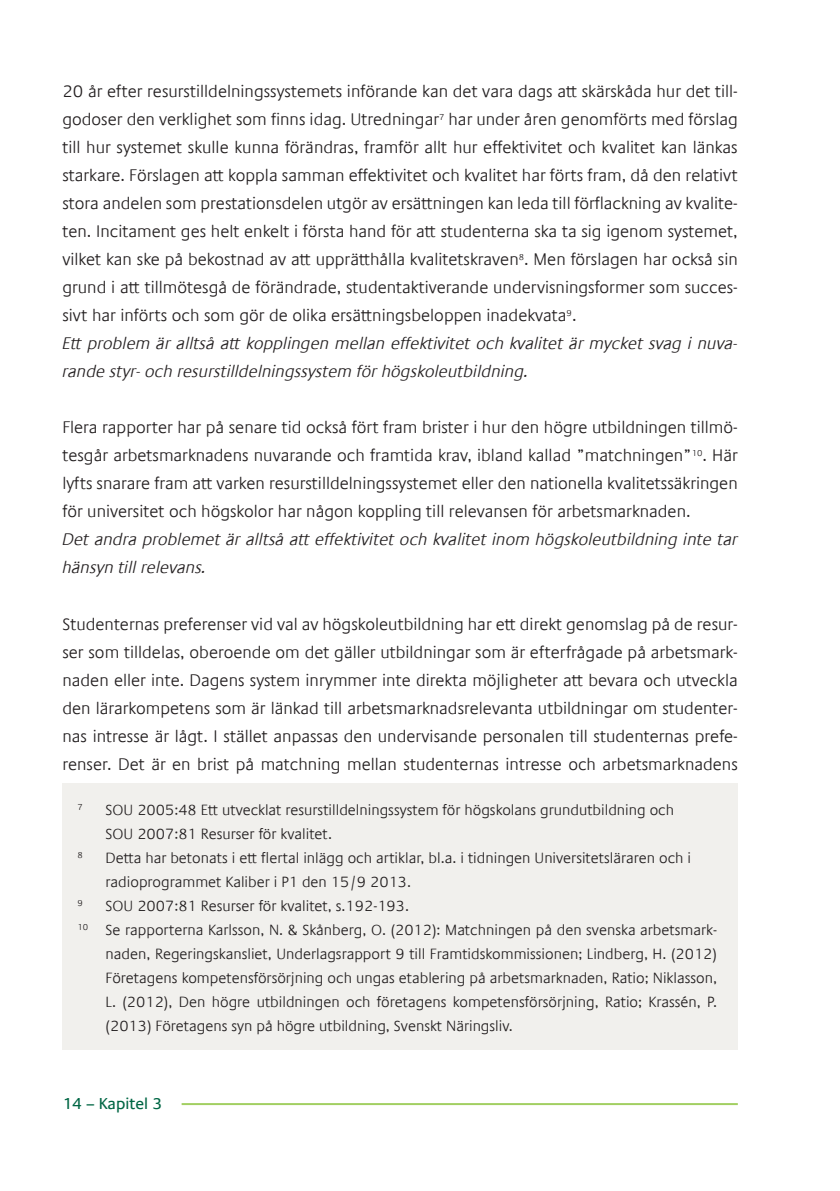
<style>
.page{position:relative;width:840px;height:1191px;background:#fff}
.page>*{position:absolute;margin:0;border:0;box-sizing:border-box;transform-origin:0 0}
.Brödtext{font:300 17px/28px "Praxis Com";color:#231f20;text-align:justify}
.Brödtext-2{font:italic 300 17px/28px "Praxis Com";color:#231f20}
.t1{font:16px "Praxis Com";color:#064}
.Bildtext_diagram{font:300 15px/24px "Praxis Com";color:#231f20;text-align:justify}
.Bildtext_diagram-2{font:300 8.8px "Praxis Com";color:#231f20}
</style>
<div class="page">
<hr style="left:181px;top:1103px;width:556px;height:2px;background:#a2cf62">
<div style="left:62px;top:783px;width:675px;height:266px;background:#f1f0ed"></div>
<p class="Brödtext" style="left:62px;top:78px;width:676px">20 år efter resurstilldelningssystemets införande kan det vara dags att skärskåda hur det till&shy;godoser den verklighet som finns idag. Utredningar<sup>7</sup> har under åren genomförts med förslag till hur systemet skulle kunna förändras, framför allt hur effektivitet och kvalitet kan länkas starkare. Förslagen att koppla samman effektivitet och kvalitet har förts fram, då den relativt stora andelen som prestationsdelen utgör av ersättningen kan leda till förflackning av kvalite&shy;ten. Incitament ges helt enkelt i första hand för att studenterna ska ta sig igenom systemet, vilket kan ske på bekostnad av att upprätthålla kvalitetskraven<sup>8</sup>. Men förslagen har också sin grund i att tillmötesgå de förändrade, studentaktiverande undervisningsformer som succes&shy;sivt har införts och som gör de olika ersättningsbeloppen inadekvata<sup>9</sup>.</p>
<p class="Brödtext-2" style="left:62px;top:330px;width:676px">Ett problem är alltså att kopplingen mellan effektivitet och kvalitet är mycket svag i nuva&shy;rande styr- och resurstilldelningssystem för högskoleutbildning.</p>
<p class="Brödtext" style="left:62px;top:414px;width:676px">Flera rapporter har på senare tid också fört fram brister i hur den högre utbildningen tillmö&shy;tesgår arbetsmarknadens nuvarande och framtida krav, ibland kallad ”matchningen”<sup>10</sup>. Här lyfts snarare fram att varken resurstilldelningssystemet eller den nationella kvalitetssäkringen för universitet och högskolor har någon koppling till relevansen för arbetsmarknaden.</p>
<p class="Brödtext-2" style="left:62px;top:526px;width:676px">Det andra problemet är alltså att effektivitet och kvalitet inom högskoleutbildning inte tar hänsyn till relevans.</p>
<p class="Brödtext" style="left:62px;top:610px;width:676px">Studenternas preferenser vid val av högskoleutbildning har ett direkt genomslag på de resur&shy;ser som tilldelas, oberoende om det gäller utbildningar som är efterfrågade på arbetsmark&shy;naden eller inte. Dagens system inrymmer inte direkta möjligheter att bevara och utveckla den lärarkompetens som är länkad till arbetsmarknadsrelevanta utbildningar om studenter&shy;nas intresse är lågt. I stället anpassas den undervisande personalen till studenternas prefe&shy;renser. Det är en brist på matchning mellan studenternas intresse och arbetsmarknadens</p>
<p class="Bildtext_diagram-2" style="left:77px;top:801px;width:7px">7</p>
<p class="Bildtext_diagram" style="left:105px;top:797px;width:569px">SOU 2005:48 Ett utvecklat resurstilldelningssystem för högskolans grundutbildning och</p>
<p class="Bildtext_diagram" style="left:105px;top:821px;width:228px">SOU 2007:81 Resurser för kvalitet.</p>
<p class="Bildtext_diagram-2" style="left:77px;top:849px;width:7px">8</p>
<p class="Bildtext_diagram" style="left:105px;top:845px;width:586px">Detta har betonats i ett flertal inlägg och artiklar, bl.a. i tidningen Universitetsläraren och i</p>
<p class="Bildtext_diagram" style="left:105px;top:869px;width:307px">radioprogrammet Kaliber i P1 den 15/9 2013.</p>
<p class="Bildtext_diagram-2" style="left:77px;top:897px;width:7px">9</p>
<p class="Bildtext_diagram" style="left:105px;top:893px;width:305px">SOU 2007:81 Resurser för kvalitet, s.192-193.</p>
<p class="Bildtext_diagram" style="left:105px;top:917px;width:612px;text-indent:-28px"><sup>10</sup> Se rapporterna Karlsson, N. &amp; Skånberg, O. (2012): Matchningen på den svenska arbetsmark&shy;naden, Regeringskansliet, Underlagsrapport 9 till Framtidskommissionen; Lindberg, H. (2012)<br>Företagens kompetensförsörjning och ungas etablering på arbetsmarknaden, Ratio; Niklasson, L. (2012), Den högre utbildningen och företagens kompetensförsörjning, Ratio; Krassén, P. (2013) Företagens syn på högre utbildning, Svenskt Näringsliv.</p>
<p class="t1" style="left:62px;top:1094px;width:101px">14 – Kapitel 3</p>
</div>
